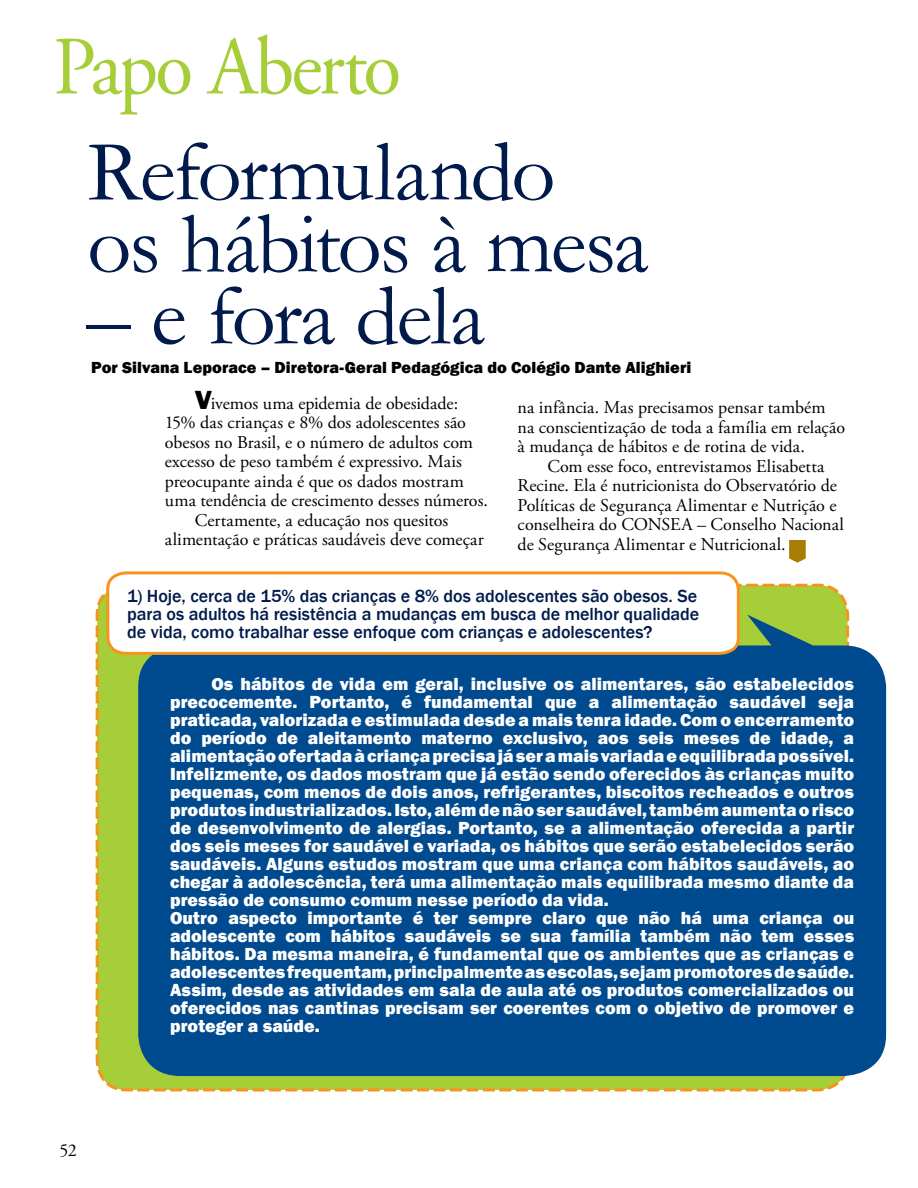
<style>
.page{position:relative;width:918px;height:1188px;background:#fff}
.page>*{position:absolute;margin:0;border:0;box-sizing:border-box;transform-origin:0 0}
.t1{font:87px/72px "Garamond";letter-spacing:-.03em;color:#001a4b}
.t2{font:82.5px "Adobe Garamond Pro";letter-spacing:-.04em;color:#a6ce39;scale:.94 1}
.t3{font:800 18px/18px "Franklin Gothic";color:#fff}
.t4{font:18px/19.5px "Adobe Garamond Pro";color:#000}
.t5{font:500 18px/18px "Franklin Gothic";letter-spacing:-.005em;color:#001a4b;text-align:justify}
.t6{font:800 16.5px "Franklin Gothic";letter-spacing:.005em;color:#000}
.s1{font-family:"Franklin Gothic";font-weight:800;font-size:27px}
</style>
<div class="page">
<svg style="left:95px;top:583px;width:755px;height:509px;background:#b2cb42"></svg>
<div style="left:138px;top:615px;width:748px;height:461px;background:#004a8f"></div>
<svg style="left:105px;top:571px;width:636px;height:85px"></svg>
<svg style="left:789px;top:540px;width:17px;height:23px"></svg>
<h2 class="t2" style="left:53px;top:18px;width:372px">Papo Aberto</h2>
<h1 class="t1" style="left:87px;top:134px;width:563px">Reformulando os hábitos à mesa</h1>
<h1 class="t1" style="left:87px;top:278px;width:400px">– e fora dela</h1>
<p class="t6" style="left:91px;top:357px;width:602px">Por Silvana Leporace – Diretora-Geral Pedagógica do Colégio Dante Alighieri</p>
<p class="t4" style="left:518px;top:398px;width:329px">na infância. Mas precisamos pensar também na conscientização de toda a família em relação à mudança de hábitos e de rotina de vida.</p>
<p class="t4" style="left:518px;top:457px;width:328px;text-indent:30px">Com esse foco, entrevistamos Elisabetta Recine. Ela é nutricionista do Observatório de Políticas de Segurança Alimentar e Nutrição e conselheira do CONSEA – Conselho Nacional de Segurança Alimentar e Nutricional.</p>
<p class="t4" style="left:195px;top:394px;width:265px"><span class="s1">V</span>ivemos uma epidemia de obesidade:</p>
<p class="t4" style="left:165px;top:414px;width:303px">15% das crianças e 8% dos adolescentes são</p>
<p class="t4" style="left:165px;top:433px;width:310px">obesos no Brasil, e o número de adultos com</p>
<p class="t4" style="left:165px;top:453px;width:299px">excesso de peso também é expressivo. Mais</p>
<p class="t4" style="left:165px;top:472px;width:301px">preocupante ainda é que os dados mostram</p>
<p class="t4" style="left:165px;top:492px;width:324px">uma tendência de crescimento desses números.</p>
<p class="t4" style="left:195px;top:511px;width:255px">Certamente, a educação nos quesitos</p>
<p class="t4" style="left:165px;top:531px;width:320px">alimentação e práticas saudáveis deve começar</p>
<p class="t4" style="left:60px;top:1141px;width:19px">52</p>
<p class="t5" style="left:127px;top:587px;width:574px">1) Hoje, cerca de 15% das crianças e 8% dos adolescentes são obesos. Se para os adultos há resistência a mudanças em busca de melhor qualidade de vida, como trabalhar esse enfoque com crianças e adolescentes?</p>
<p class="t3" style="left:170px;top:675px;width:686px;text-indent:41px">Os hábitos de vida em geral, inclusive os alimentares, são estabelecidos precocemente. Portanto, é fundamental que a alimentação saudável seja praticada, valorizada e estimulada desde a mais tenra idade. Com o encerramento do período de aleitamento materno exclusivo, aos seis meses de idade, a alimentação ofertada à criança precisa já ser a mais variada e equilibrada possível.<br>Infelizmente, os dados mostram que já estão sendo oferecidos às crianças muito pequenas, com menos de dois anos, refrigerantes, biscoitos recheados e outros produtos industrializados. Isto, além de não ser saudável, também aumenta o risco de desenvolvimento de alergias. Portanto, se a alimentação oferecida a partir dos seis meses for saudável e variada, os hábitos que serão estabelecidos serão saudáveis. Alguns estudos mostram que uma criança com hábitos saudáveis, ao chegar à adolescência, terá uma alimentação mais equilibrada mesmo diante da pressão de consumo comum nesse período da vida.<br>Outro aspecto importante é ter sempre claro que não há uma criança ou adolescente com hábitos saudáveis se sua família também não tem esses hábitos. Da mesma maneira, é fundamental que os ambientes que as crianças e adolescentes frequentam, principalmente as escolas, sejam promotores de saúde.<br>Assim, desde as atividades em sala de aula até os produtos comercializados ou oferecidos nas cantinas precisam ser coerentes com o objetivo de promover e proteger a saúde.</p>
</div>
